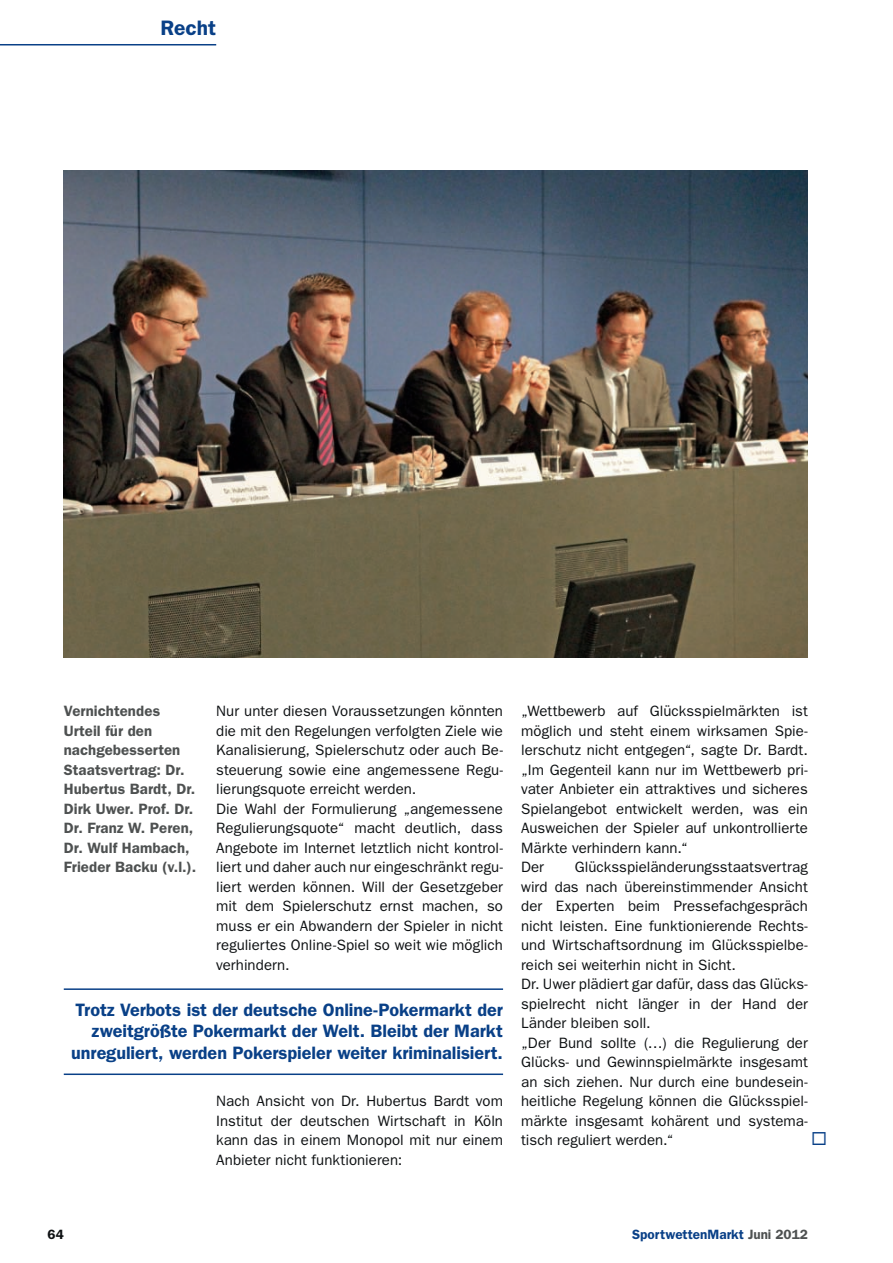
<style>
.page{position:relative;width:893px;height:1263px;background:#fff}
.page>*{position:absolute;margin:0;border:0;box-sizing:border-box;transform-origin:0 0}
.t1{font:600 21px "Franklin Gothic";color:#094087}
.t2{font:600 18px/21.6px "Franklin Gothic";letter-spacing:-.005em;color:#094087;text-align:right}
.t3{font:15px/19.5px "Franklin Gothic";letter-spacing:.005em;color:#0d1012}
.t4{font:600 15px/19.5px "Franklin Gothic";letter-spacing:.005em;color:#4e5151}
.t5{font:600 13.5px "Franklin Gothic";color:#094087}
.t6{font:600 13.5px "Franklin Gothic";color:#0d1012}
.s1{color:#4e5151}
</style>
<div class="page">
<hr style="left:0;top:44px;width:216px;height:1px;background:#094087">
<hr style="left:64px;top:988px;width:439px;height:2px;background:#094087">
<hr style="left:64px;top:1073px;width:439px;height:2px;background:#094087">
<img style="left:64px;top:170px;width:744px;height:488px">
<h1 class="t1" style="left:160px;top:16px;width:57px">Recht</h1>
<p class="t4" style="left:64px;top:701px;width:134px">Vernichtendes<br>Urteil für den nachgebesserten<br>Staatsvertrag: Dr.<br>Hubertus Bardt, Dr.<br>Dirk Uwer. Prof. Dr.<br>Dr. Franz W. Peren,<br>Dr. Wulf Hambach,<br>Frieder Backu (v.l.).</p>
<p class="t3" style="left:216px;top:701px;width:288px">Nur unter diesen Voraussetzungen könnten die mit den Regelungen verfolgten Ziele wie Kanalisierung, Spielerschutz oder auch Be&shy;steuerung sowie eine angemessene Regu&shy;lierungsquote erreicht werden.<br>Die Wahl der Formulierung „angemessene Regulierungsquote“ macht deutlich, dass Angebote im Internet letztlich nicht kontrol&shy;liert und daher auch nur eingeschränkt regu&shy;liert werden können. Will der Gesetzgeber mit dem Spielerschutz ernst machen, so muss er ein Abwandern der Spieler in nicht reguliertes Online-Spiel so weit wie möglich verhindern.</p>
<p class="t2" style="left:71px;top:998px;width:433px">Trotz Verbots ist der deutsche Online-Pokermarkt der zweitgrößte Pokermarkt der Welt. Bleibt der Markt unreguliert, werden Pokerspieler weiter kriminalisiert.</p>
<p class="t3" style="left:216px;top:1091px;width:288px;text-align:justify">Nach Ansicht von Dr. Hubertus Bardt vom Institut der deutschen Wirtschaft in Köln kann das in einem Monopol mit nur einem Anbieter nicht funktionieren:</p>
<p class="t3" style="left:521px;top:701px;width:288px">„Wettbewerb auf Glücksspielmärkten ist möglich und steht einem wirksamen Spie&shy;lerschutz nicht entgegen“, sagte Dr. Bardt. „Im Gegenteil kann nur im Wettbewerb pri&shy;vater Anbieter ein attraktives und sicheres Spielangebot entwickelt werden, was ein Ausweichen der Spieler auf unkontrollierte Märkte verhindern kann.“<br>Der</p>
<p class="t3" style="left:521px;top:857px;width:288px;text-indent:54px">Glücksspieländerungsstaatsvertrag wird das nach übereinstimmender Ansicht der Experten beim Pressefachgespräch nicht leisten. Eine funktionierende Rechts&shy;und Wirtschaftsordnung im Glücksspielbe&shy;reich sei weiterhin nicht in Sicht.<br>Dr. Uwer plädiert gar dafür, dass das Glücks&shy;spielrecht nicht länger in der Hand der Länder bleiben soll.<br>„Der Bund sollte (…) die Regulierung der Glücks- und Gewinnspielmärkte insgesamt an sich ziehen. Nur durch eine bundesein&shy;heitliche Regelung können die Glücksspiel&shy;märkte insgesamt kohärent und systema&shy;tisch reguliert werden.“</p>
<p class="t6" style="left:48px;top:1226px;width:18px">64</p>
<p class="t5" style="left:632px;top:1226px;width:177px">SportwettenMarkt <span class="s1">Juni 2012</span></p>
</div>
